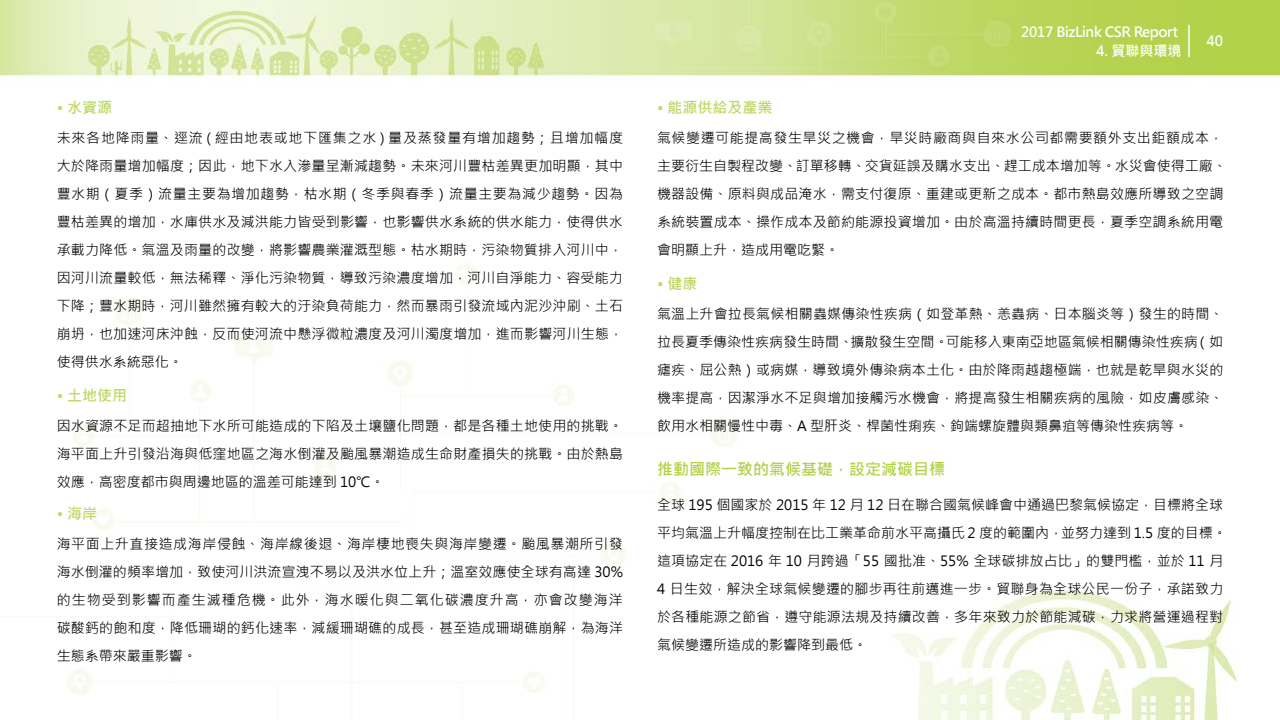
<style>
.page{position:relative;width:1280px;height:720px;background:#fff}
.page>*{position:absolute;margin:0;border:0;box-sizing:border-box;transform-origin:0 0}
.t1{font:700 16px "Microsoft Jheng Hei";color:#b2d249}
.t2{font:700 15px "Microsoft Jheng Hei";color:#bfd868}
.t3{font:14px/28px "Microsoft Jheng Hei";letter-spacing:.01em;color:#000;text-align:justify}
.t4{font:700 14px "Microsoft Jheng Hei";letter-spacing:-.025em;color:#fff}
</style>
<div class="page">
<img style="left:0;top:0;width:1280px;height:720px">
<hr style="left:1188px;top:25px;width:2px;height:32px;background:#fff">
<p class="t2" style="left:57px;top:98px;width:57px">• 水資源</p>
<p class="t3" style="left:57px;top:123px;width:568px">未來各地降雨量、逕流 ( 經由地表或地下匯集之水 ) 量及蒸發量有增加趨勢；且增加幅度大於降雨量增加幅度；因此，地下水入滲量呈漸減趨勢。未來河川豐枯差異更加明顯，其中豐水期（夏季）流量主要為增加趨勢，枯水期（冬季與春季）流量主要為減少趨勢。因為豐枯差異的增加，水庫供水及減洪能力皆受到影響，也影響供水系統的供水能力，使得供水承載力降低。氣溫及雨量的改變，將影響農業灌溉型態。枯水期時，污染物質排入河川中，因河川流量較低，無法稀釋、淨化污染物質，導致污染濃度增加，河川自淨能力、容受能力下降；豐水期時，河川雖然擁有較大的汙染負荷能力，然而暴雨引發流域內泥沙沖刷、土石崩坍，也加速河床沖蝕，反而使河流中懸浮微粒濃度及河川濁度增加，進而影響河川生態，使得供水系統惡化。</p>
<p class="t2" style="left:57px;top:386px;width:72px">• 土地使用</p>
<p class="t3" style="left:57px;top:412px;width:568px">因水資源不足而超抽地下水所可能造成的下陷及土壤鹽化問題，都是各種土地使用的挑戰。海平面上升引發沿海與低窪地區之海水倒灌及颱風暴潮造成生命財產損失的挑戰。由於熱島效應，高密度都市與周邊地區的溫差可能達到 10℃。</p>
<p class="t2" style="left:57px;top:504px;width:42px">• 海岸</p>
<p class="t3" style="left:57px;top:530px;width:568px">海平面上升直接造成海岸侵蝕、海岸線後退、海岸棲地喪失與海岸變遷。颱風暴潮所引發海水倒灌的頻率增加，致使河川洪流宣洩不易以及洪水位上升；溫室效應使全球有高達 30%的生物受到影響而產生滅種危機。此外，海水暖化與二氧化碳濃度升高，亦會改變海洋碳酸鈣的飽和度，降低珊瑚的鈣化速率，減緩珊瑚礁的成長，甚至造成珊瑚礁崩解，為海洋生態系帶來嚴重影響。</p>
<p class="t4" style="left:1021px;top:23px;width:159px">2017 BizLink CSR Report</p>
<p class="t4" style="left:1096px;top:42px;width:87px">4. 貿聯與環境</p>
<p class="t4" style="left:1207px;top:32px;width:18px">40</p>
<p class="t2" style="left:657px;top:98px;width:117px">• 能源供給及產業</p>
<p class="t3" style="left:657px;top:123px;width:571px;text-align:left">氣候變遷可能提高發生旱災之機會，旱災時廠商與自來水公司都需要額外支出鉅額成本，主要衍生自製程改變、訂單移轉、交貨延誤及購水支出、趕工成本增加等。水災會使得工廠、機器設備、原料與成品淹水，需支付復原、重建或更新之成本。都市熱島效應所導致之空調系統裝置成本、操作成本及節約能源投資增加。由於高溫持續時間更長，夏季空調系統用電會明顯上升，造成用電吃緊。</p>
<p class="t2" style="left:657px;top:274px;width:42px">• 健康</p>
<p class="t3" style="left:657px;top:300px;width:568px">氣溫上升會拉長氣候相關蟲媒傳染性疾病（如登革熱、恙蟲病、日本腦炎等）發生的時間、拉長夏季傳染性疾病發生時間、擴散發生空間。可能移入東南亞地區氣候相關傳染性疾病（如瘧疾、屈公熱）或病媒，導致境外傳染病本土化。由於降雨越趨極端，也就是乾旱與水災的機率提高，因潔淨水不足與增加接觸污水機會，將提高發生相關疾病的風險，如皮膚感染、飲用水相關慢性中毒、A 型肝炎、桿菌性痢疾、鉤端螺旋體與類鼻疽等傳染性疾病等。</p>
<p class="t1" style="left:657px;top:459px;width:289px">推動國際一致的氣候基礎，設定減碳目標</p>
<p class="t3" style="left:657px;top:491px;width:571px;text-align:left">全球 195 個國家於 2015 年 12 月 12 日在聯合國氣候峰會中通過巴黎氣候協定，目標將全球平均氣溫上升幅度控制在比工業革命前水平高攝氏 2 度的範圍內，並努力達到 1.5 度的目標。這項協定在 2016 年 10 月跨過「55 國批准、55% 全球碳排放占比」的雙門檻，並於 11 月4 日生效，解決全球氣候變遷的腳步再往前邁進一步。貿聯身為全球公民一份子，承諾致力於各種能源之節省，遵守能源法規及持續改善，多年來致力於節能減碳，力求將營運過程對氣候變遷所造成的影響降到最低。</p>
</div>
